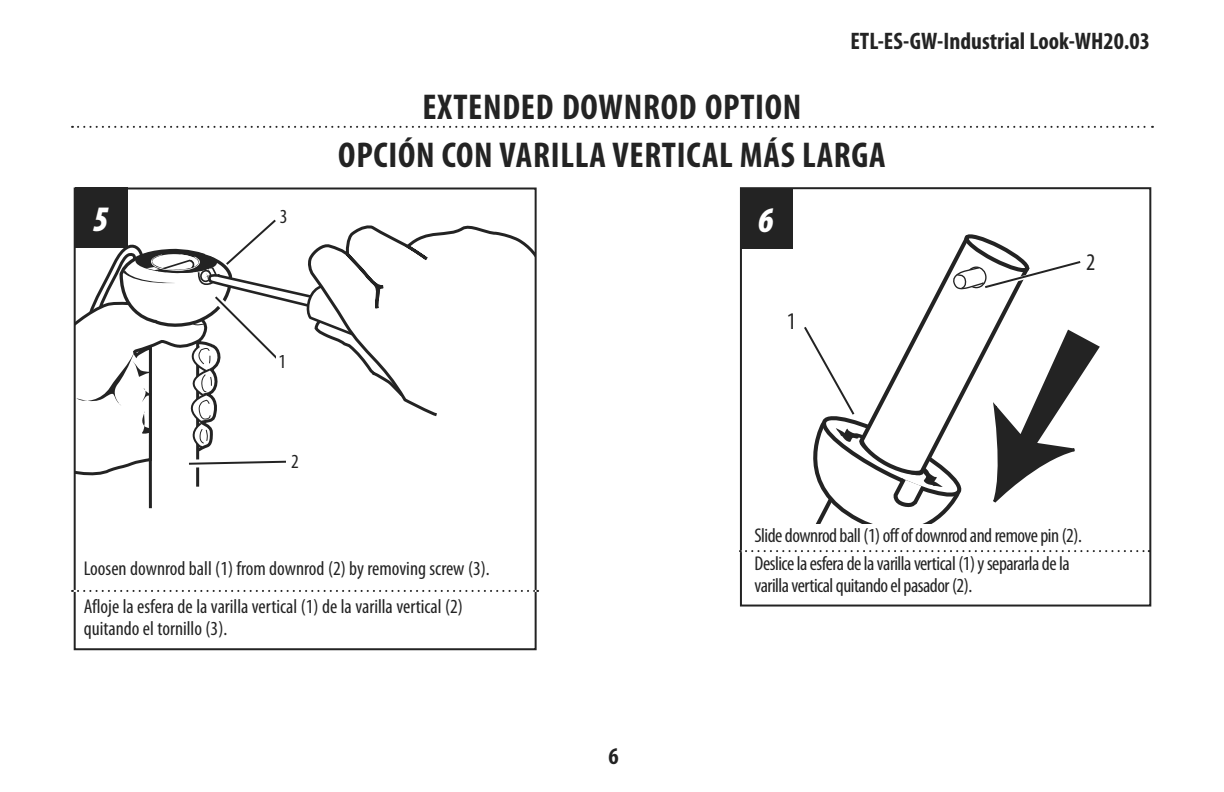
<style>
.page{position:relative;width:1224px;height:792px;background:#fff}
.page>*{position:absolute;margin:0;border:0;box-sizing:border-box;transform-origin:0 0}
.t1{font:700 condensed 36px/48px "Myriad Pro";letter-spacing:.02em;color:#232323;text-align:center}
.t2{font:italic 900 condensed 36px "Myriad Pro";color:#fff}
.t3{font:700 condensed 24px "Myriad Pro";color:#232323}
.t4{font:condensed 24px "Myriad Pro";color:#232323}
.t5{font:condensed 20px/38px "Myriad Pro";letter-spacing:-.015em;color:#232323}
</style>
<div class="page">
<svg style="left:446px;top:225px;width:88px;height:31px"></svg>
<svg style="left:75px;top:188px;width:371px;height:320px"></svg>
<div style="left:278px;top:206px;width:23px;height:29px;background:#fff"></div>
<div style="left:276px;top:351px;width:21px;height:34px;background:#fff"></div>
<svg style="left:72px;top:126px;width:1081px;height:2px"></svg>
<svg style="left:72px;top:590px;width:466px;height:2px"></svg>
<div style="left:740px;top:188px;width:52px;height:60px;background:#232323"></div>
<svg style="left:919px;top:268px;width:98px;height:57px"></svg>
<div style="left:740px;top:187px;width:411px;height:420px;border:2px solid #232323"></div>
<svg style="left:949px;top:234px;width:132px;height:59px"></svg>
<svg style="left:740px;top:325px;width:410px;height:266px"></svg>
<p class="t3" style="left:851px;top:26px;width:301px">ETL-ES-GW-Industrial Look-WH20.03</p>
<h1 class="t2" style="left:93px;top:200px;width:18px">5</h1>
<p class="t5" style="left:280px;top:197px;width:9px">3</p>
<p class="t5" style="left:278px;top:342px;width:9px">1</p>
<p class="t5" style="left:291px;top:442px;width:9px">2</p>
<h1 class="t1" style="left:338px;top:82px;width:549px">EXTENDED DOWNROD OPTION<br>OPCIÓN CON VARILLA VERTICAL MÁS LARGA</h1>
<h1 class="t2" style="left:758px;top:201px;width:18px">6</h1>
<p class="t4" style="left:787px;top:306px;width:11px">1</p>
<p class="t4" style="left:1086px;top:247px;width:11px">2</p>
<p class="t5" style="left:84px;top:549px;width:408px">Loosen downrod ball (1) from downrod (2) by removing screw (3).<br>Afloje la esfera de la varilla vertical (1) de la varilla vertical (2)</p>
<p class="t5" style="left:84px;top:609px;width:145px">quitando el tornillo (3).</p>
<p class="t3" style="left:609px;top:741px;width:12px">6</p>
<p class="t5" style="left:755px;top:521px;width:329px;line-height:28px">Slide downrod ball (1) off of downrod and remove pin (2).<br>Deslice la esfera de la varilla vertical (1) y separarla de la</p>
<p class="t5" style="left:755px;top:566px;width:219px">varilla vertical quitando el pasador (2).</p>
</div>
